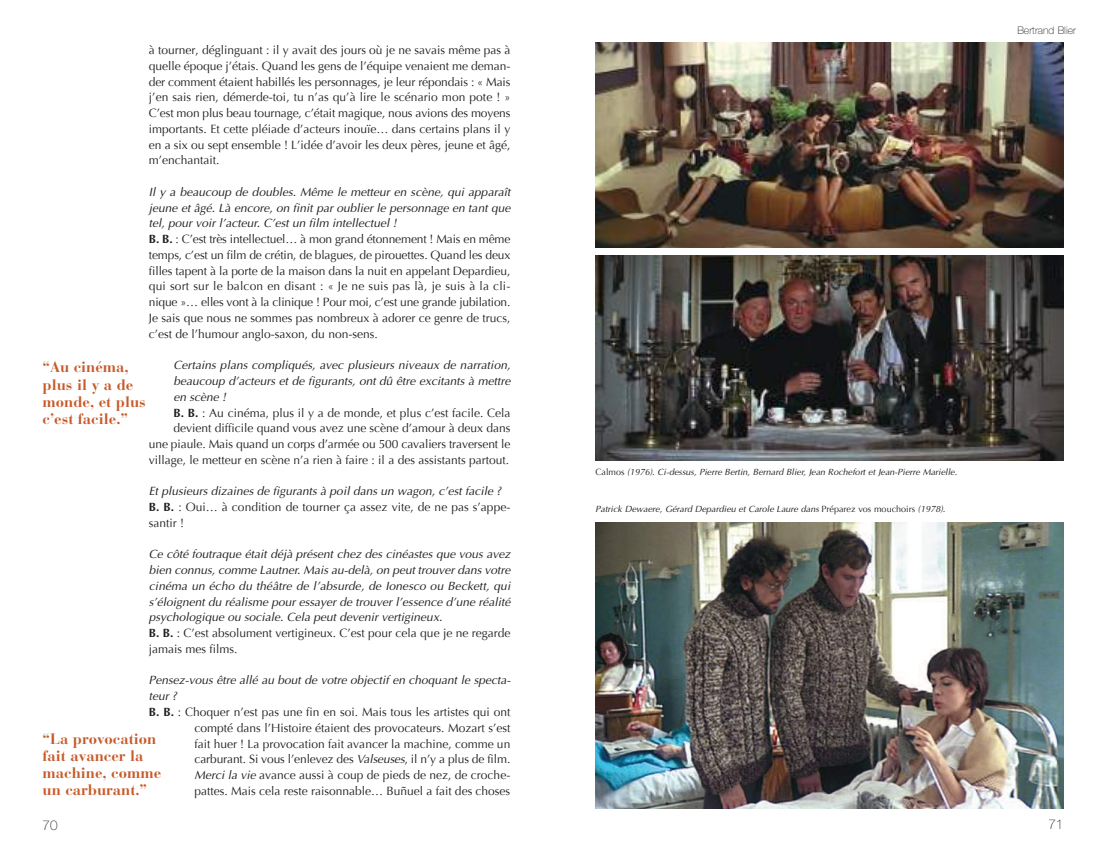
<style>
.page{position:relative;width:1106px;height:851px;background:#fff}
.page>*{position:absolute;margin:0;border:0;box-sizing:border-box;transform-origin:0 0}
.t1{font:700 15px/17.2px "Bauer Bodoni";color:#c75a29}
.t2{font:100 13.5px "Helvetica Neue";color:#241f1f}
.t3{font:12px/15.8px "Optima";color:#241f1f;text-align:justify}
.t4{font:italic 12px/15.8px "Optima";color:#241f1f}
.t5{font:100 10.5px "Helvetica Neue";color:#241f1f}
.t6{font:italic 9px "Optima";color:#241f1f}
.s1{font-style:italic}
.s2{font-weight:700}
.s3{font-weight:700;font-style:normal}
.s4{font-style:normal}
</style>
<div class="page">
<img style="left:595px;top:255px;width:468px;height:205px">
<img style="left:595px;top:43px;width:468px;height:205px">
<img style="left:595px;top:522px;width:468px;height:286px">
<p class="t3" style="left:149px;top:42px;width:363px">à tourner, déglinguant : il y avait des jours où je ne savais même pas à quelle époque j’étais. Quand les gens de l’équipe venaient me deman&shy;der comment étaient habillés les personnages, je leur répondais : « Mais j’en sais rien, démerde-toi, tu n’as qu’à lire le scénario mon pote ! » C’est mon plus beau tournage, c’était magique, nous avions des moyens importants. Et cette pléiade d’acteurs inouïe… dans certains plans il y en a six ou sept ensemble ! L’idée d’avoir les deux pères, jeune et âgé, m’enchantait.</p>
<p class="t3" style="left:149px;top:184px;width:363px;text-align:left"><span class="s1">Il y a beaucoup de doubles. Même le metteur en scène, qui apparaît jeune et âgé. Là encore, on finit par oublier le personnage en tant que tel, pour voir l’acteur. C’est un film intellectuel !<br></span><span class="s2">B. B.</span> : C’est très intellectuel… à mon grand étonnement ! Mais en même temps, c’est un film de crétin, de blagues, de pirouettes. Quand les deux filles tapent à la porte de la maison dans la nuit en appelant Depardieu, qui sort sur le balcon en disant : « Je ne suis pas là, je suis à la cli&shy;nique »… elles vont à la clinique ! Pour moi, c’est une grande jubilation.<br>Je sais que nous ne sommes pas nombreux à adorer ce genre de trucs, c’est de l’humour anglo-saxon, du non-sens.</p>
<p class="t4" style="left:173px;top:357px;width:338px">Certains plans compliqués, avec plusieurs niveaux de narration,</p>
<p class="t4" style="left:173px;top:373px;width:338px">beaucoup d’acteurs et de figurants, ont dû être excitants à mettre</p>
<p class="t4" style="left:173px;top:388px;width:54px">en scène !</p>
<p class="t3" style="left:173px;top:404px;width:338px"><span class="s2">B. B.</span> : Au cinéma, plus il y a de monde, et plus c’est facile. Cela</p>
<p class="t3" style="left:173px;top:420px;width:338px">devient difficile quand vous avez une scène d’amour à deux dans</p>
<p class="t3" style="left:149px;top:436px;width:363px">une piaule. Mais quand un corps d’armée ou 500 cavaliers traversent le</p>
<p class="t3" style="left:149px;top:452px;width:362px">village, le metteur en scène n’a rien à faire : il a des assistants partout.</p>
<p class="t4" style="left:149px;top:483px;width:363px">Et plusieurs dizaines de figurants à poil dans un wagon, c’est facile ?<br><span class="s3">B. B.</span> <span class="s4">: Oui… à condition de tourner ça assez vite, de ne pas s’appe&shy;santir !</span></p>
<p class="t4" style="left:149px;top:546px;width:363px">Ce côté foutraque était déjà présent chez des cinéastes que vous avez bien connus, comme Lautner. Mais au-delà, on peut trouver dans votre cinéma un écho du théâtre de l’absurde, de Ionesco ou Beckett, qui s’éloignent du réalisme pour essayer de trouver l’essence d’une réalité psychologique ou sociale. Cela peut devenir vertigineux.<br><span class="s3">B. B.</span> <span class="s4">: C’est absolument vertigineux. C’est pour cela que je ne regarde jamais mes films.</span></p>
<p class="t4" style="left:149px;top:672px;width:363px">Pensez-vous être allé au bout de votre objectif en choquant le specta-</p>
<p class="t4" style="left:149px;top:688px;width:29px">teur ?</p>
<p class="t3" style="left:149px;top:704px;width:363px"><span class="s2">B. B.</span> : Choquer n’est pas une fin en soi. Mais tous les artistes qui ont</p>
<p class="t3" style="left:194px;top:719px;width:317px">compté dans l’Histoire étaient des provocateurs. Mozart s’est</p>
<p class="t3" style="left:194px;top:735px;width:317px">fait huer ! La provocation fait avancer la machine, comme un</p>
<p class="t3" style="left:194px;top:751px;width:317px">carburant. Si vous l’enlevez des <span class="s1">Valseuses</span>, il n’y a plus de film.</p>
<p class="t3" style="left:194px;top:767px;width:317px"><span class="s1">Merci la vie</span> avance aussi à coup de pieds de nez, de croche-</p>
<p class="t3" style="left:194px;top:782px;width:317px">pattes. Mais cela reste raisonnable… Buñuel a fait des choses</p>
<p class="t1" style="left:43px;top:360px;width:105px">“Au cinéma, plus il y a de monde, et plus c’est facile.”</p>
<p class="t1" style="left:43px;top:731px;width:120px">“La provocation fait avancer la machine, comme un carburant.”</p>
<p class="t2" style="left:43px;top:820px;width:17px">70</p>
<p class="t5" style="left:1017px;top:27px;width:60px">Bertrand Blier</p>
<p class="t6" style="left:595px;top:466px;width:363px"><span class="s4">Calmos</span> (1976). Ci-dessus, Pierre Bertin, Bernard Blier, Jean Rochefort et Jean-Pierre Marielle.</p>
<p class="t6" style="left:595px;top:504px;width:351px">Patrick Dewaere, Gérard Depardieu et Carole Laure dans <span class="s4">Préparez vos mouchoirs</span> (1978).</p>
<p class="t2" style="left:1048px;top:819px;width:17px">71</p>
</div>
